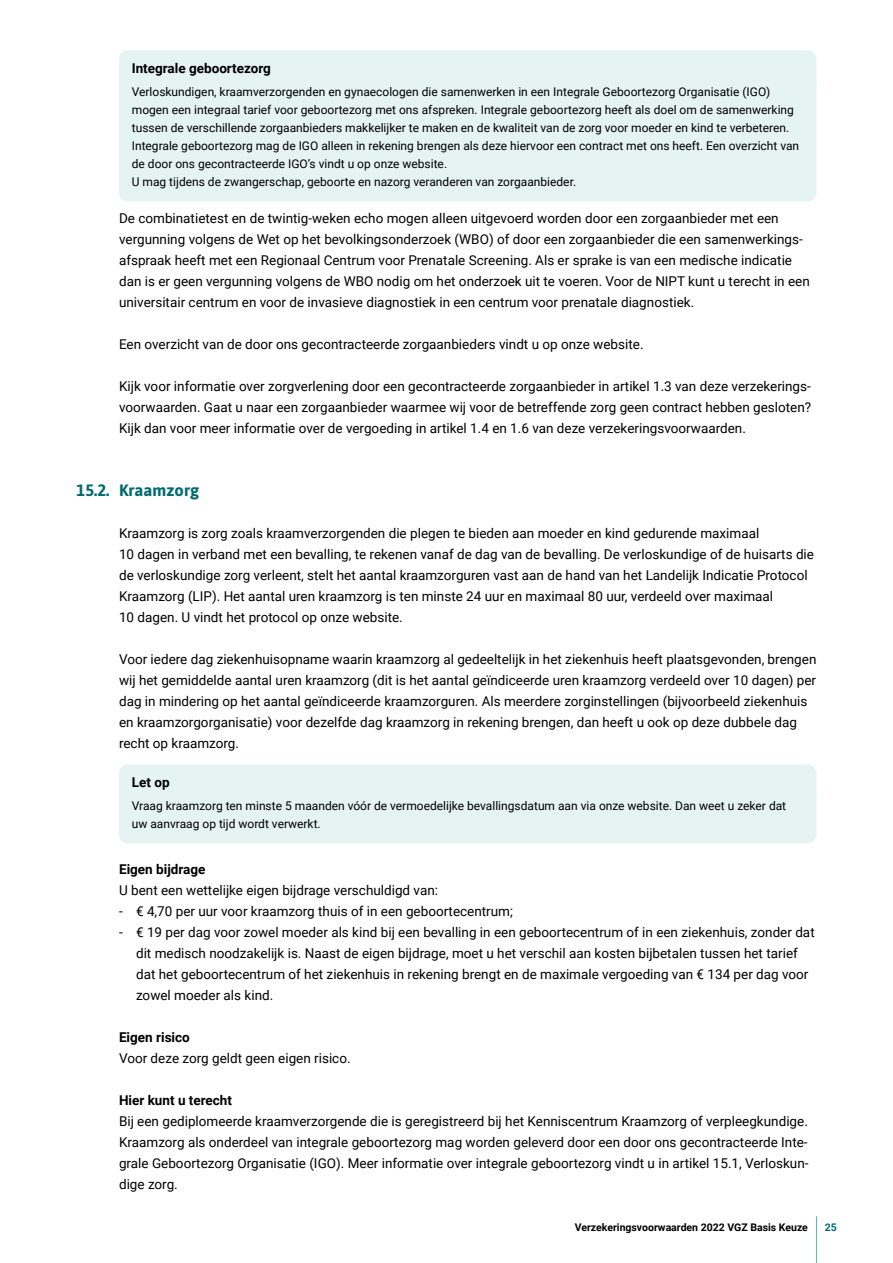
<style>
.page{position:relative;width:893px;height:1263px;background:#fff}
.page>*{position:absolute;margin:0;border:0;box-sizing:border-box;transform-origin:0 0}
.t1{font:700 16.5px "Asap";color:#006b70}
._0_plat_inspring_10m{font:13.5px/21px "Roboto";color:#000}
.H4_kop{font:700 13.5px "Roboto";color:#000}
.kader_boven{font:700 13.5px "Roboto";color:#000}
.kader_onder{font:12px/18px "Roboto";color:#000}
.kader_onder-2{font:12px/18px "Roboto Regular 2";color:#000}
.t2{font:700 10.5px "Roboto";color:#000}
.t3{font:700 10.5px "Roboto";color:#006b70}
.s1{font-family:"Roboto Regular 2"}
.s2{font-family:"Roboto"}
</style>
<div class="page">
<hr style="left:816px;top:1216px;width:1px;height:47px;background:#52bbb3">
<div style="left:119px;top:50px;width:697px;height:32px;background:#e5f3f1"></div>
<div style="left:119px;top:82px;width:697px;height:119px;background:#e5f3f1"></div>
<div style="left:119px;top:764px;width:697px;height:79px;background:#e5f3f1"></div>
<p class="kader_boven" style="left:132px;top:59px;width:141px">Integrale geboortezorg</p>
<p class="kader_onder" style="left:132px;top:82px;width:669px">Verloskundigen, kraamverzorgenden en gynaecologen die samenwerken in een Integrale Geboortezorg Organisatie (IGO) mogen een integraal tarief voor geboortezorg met ons afspreken. Integrale geboortezorg heeft als doel om de samenwerking tussen de verschillende zorgaanbieders makkelijker te maken en de kwaliteit van de zorg voor moeder en kind te verbeteren.<br>Integrale geboortezorg mag de IGO alleen in rekening brengen als deze hiervoor een contract met ons heeft. Een overzicht van de door ons gecontracteerde IGO’s vindt u op onze website.<br>U mag tijdens de zwangerschap, geboorte en nazorg veranderen van zorgaanbieder.</p>
<p class="_0_plat_inspring_10m" style="left:119px;top:207px;width:692px">De combinatietest en de twintig-weken echo mogen alleen uitgevoerd worden door een zorgaanbieder met een vergunning volgens de Wet op het bevolkingsonderzoek (WBO) of door een zorgaanbieder die een samenwerkings&shy;afspraak heeft met een Regionaal Centrum voor Prenatale Screening. Als er sprake is van een medische indicatie dan is er geen vergunning volgens de WBO nodig om het onderzoek uit te voeren. Voor de NIPT kunt u terecht in een universitair centrum en voor de invasieve diagnostiek in een centrum voor prenatale diagnostiek.</p>
<p class="_0_plat_inspring_10m" style="left:119px;top:333px;width:526px">Een overzicht van de door ons gecontracteerde zorgaanbieders vindt u op onze website.</p>
<p class="_0_plat_inspring_10m" style="left:119px;top:375px;width:694px;text-align:justify">Kijk voor informatie over zorgverlening door een gecontracteerde zorgaanbieder in artikel 1.3 van deze verzekerings&shy;voorwaarden. Gaat u naar een zorgaanbieder waarmee wij voor de betreffende zorg geen contract hebben gesloten?<br>Kijk dan voor meer informatie over de vergoeding in artikel 1.4 en 1.6 van deze verzekeringsvoorwaarden.</p>
<p class="t1" style="left:77px;top:479px;width:124px">15.2. Kraamzorg</p>
<p class="_0_plat_inspring_10m" style="left:119px;top:522px;width:696px">Kraamzorg is zorg zoals kraamverzorgenden die plegen te bieden aan moeder en kind gedurende maximaal<br>10 dagen in verband met een bevalling, te rekenen vanaf de dag van de bevalling. De verloskundige of de huisarts die de verloskundige zorg verleent, stelt het aantal kraamzorguren vast aan de hand van het Landelijk Indicatie Protocol <span class="s1">Kraamzorg (LIP). Het aantal uren kraamzorg is ten minste 24 uur en maximaal 80 uur, verdeeld over maximaal<br></span>10 dagen. U vindt het protocol op onze website.</p>
<p class="_0_plat_inspring_10m" style="left:119px;top:648px;width:699px">Voor iedere dag ziekenhuisopname waarin kraamzorg al gedeeltelijk in het ziekenhuis heeft plaatsgevonden, brengen wij het gemiddelde aantal uren kraamzorg (dit is het aantal geïndiceerde uren kraamzorg verdeeld over 10 dagen) per dag in mindering op het aantal geïndiceerde kraamzorguren. Als meerdere zorginstellingen (bijvoorbeeld ziekenhuis en kraamzorgorganisatie) voor dezelfde dag kraamzorg in rekening brengen, dan heeft u ook op deze dubbele dag recht op kraamzorg.</p>
<p class="kader_boven" style="left:132px;top:773px;width:39px">Let op</p>
<p class="kader_onder-2" style="left:132px;top:796px;width:656px">Vraag kraamzorg ten minste 5 maanden vóór de vermoedelijke bevallingsdatum aan via onze website. Dan weet u zeker dat <span class="s2">uw aanvraag op tijd wordt verwerkt.</span></p>
<p class="H4_kop" style="left:119px;top:860px;width:88px">Eigen bijdrage</p>
<p class="_0_plat_inspring_10m" style="left:119px;top:879px;width:320px">U bent een wettelijke eigen bijdrage verschuldigd van:</p>
<p class="_0_plat_inspring_10m" style="left:119px;top:900px;width:395px">- € 4,70 per uur voor kraamzorg thuis of in een geboortecentrum;</p>
<p class="_0_plat_inspring_10m" style="left:136px;top:921px;width:680px;text-indent:-17px">- € 19 per dag voor zowel moeder als kind bij een bevalling in een geboortecentrum of in een ziekenhuis, zonder dat dit medisch noodzakelijk is. Naast de eigen bijdrage, moet u het verschil aan kosten bijbetalen tussen het tarief <span class="s1">dat het geboortecentrum of het ziekenhuis in rekening brengt en de maximale vergoeding van € 134 per dag voor </span>zowel moeder als kind.</p>
<p class="H4_kop" style="left:119px;top:1028px;width:72px">Eigen risico</p>
<p class="_0_plat_inspring_10m" style="left:119px;top:1047px;width:233px">Voor deze zorg geldt geen eigen risico.</p>
<p class="H4_kop" style="left:119px;top:1091px;width:114px">Hier kunt u terecht</p>
<p class="_0_plat_inspring_10m" style="left:119px;top:1110px;width:691px;text-align:justify">Bij een gediplomeerde kraamverzorgende die is geregistreerd bij het Kenniscentrum Kraamzorg of verpleegkundige.<br>Kraamzorg als onderdeel van integrale geboortezorg mag worden geleverd door een door ons gecontracteerde Inte&shy;grale Geboortezorg Organisatie (IGO). Meer informatie over integrale geboortezorg vindt u in artikel 15.1, Verloskun&shy;dige zorg.</p>
<p class="t2" style="left:575px;top:1220px;width:235px">Verzekeringsvoorwaarden 2022 VGZ Basis Keuze</p>
<p class="t3" style="left:825px;top:1220px;width:14px">25</p>
</div>
